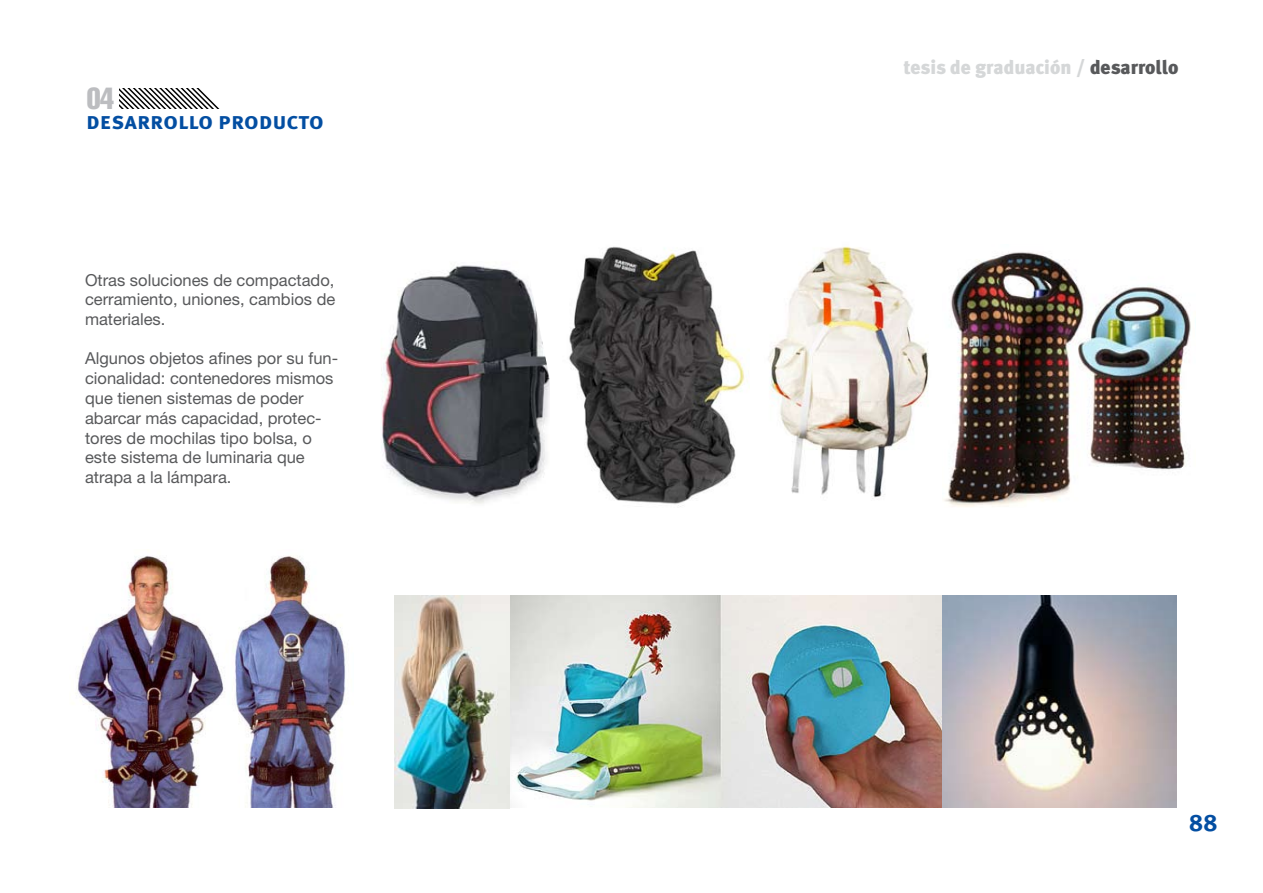
<style>
.page{position:relative;width:1263px;height:893px;background:#fff}
.page>*{position:absolute;margin:0;border:0;box-sizing:border-box;transform-origin:0 0}
.t1{font:30px "Helvetica LT Std Comp";color:#bcbdc0}
.t2{font:24px "Meta Plus Bold Caps";color:#034ea2}
.t3{font:700 24px "Meta Plus";color:#034ea2}
.t4{font:900 19.5px "Meta Plus";color:#d5d7d8}
.t5{font:16.5px/19.8px "Helvetica Neue LT Std";color:#58595b;text-align:justify}
.s1{color:#58595b}
</style>
<div class="page">
<svg style="left:119px;top:88px;width:101px;height:21px"></svg>
<img style="left:509px;top:595px;width:667px;height:213px">
<img style="left:944px;top:252px;width:247px;height:255px">
<img style="left:395px;top:595px;width:114px;height:214px">
<img style="left:77px;top:556px;width:269px;height:252px">
<img style="left:381px;top:265px;width:169px;height:239px">
<img style="left:569px;top:246px;width:179px;height:261px">
<img style="left:768px;top:246px;width:161px;height:252px">
<h1 class="t1" style="left:87px;top:79px;width:29px">04</h1>
<h2 class="t2" style="left:86px;top:106px;width:239px">desarrollo producto</h2>
<p class="t5" style="left:85px;top:270px;width:252px">Otras soluciones de compactado, cerramiento, uniones, cambios de materiales.</p>
<p class="t5" style="left:85px;top:348px;width:255px;text-align:left">Algunos objetos afines por su fun&shy;cionalidad: contenedores mismos que tienen sistemas de poder abarcar más capacidad, protec&shy;tores de mochilas tipo bolsa, o este sistema de luminaria que atrapa a la lámpara.</p>
<p class="t4" style="left:903px;top:56px;width:276px">tesis de graduación / <span class="s1">desarrollo</span></p>
<h2 class="t3" style="left:1189px;top:809px;width:30px">88</h2>
</div>
